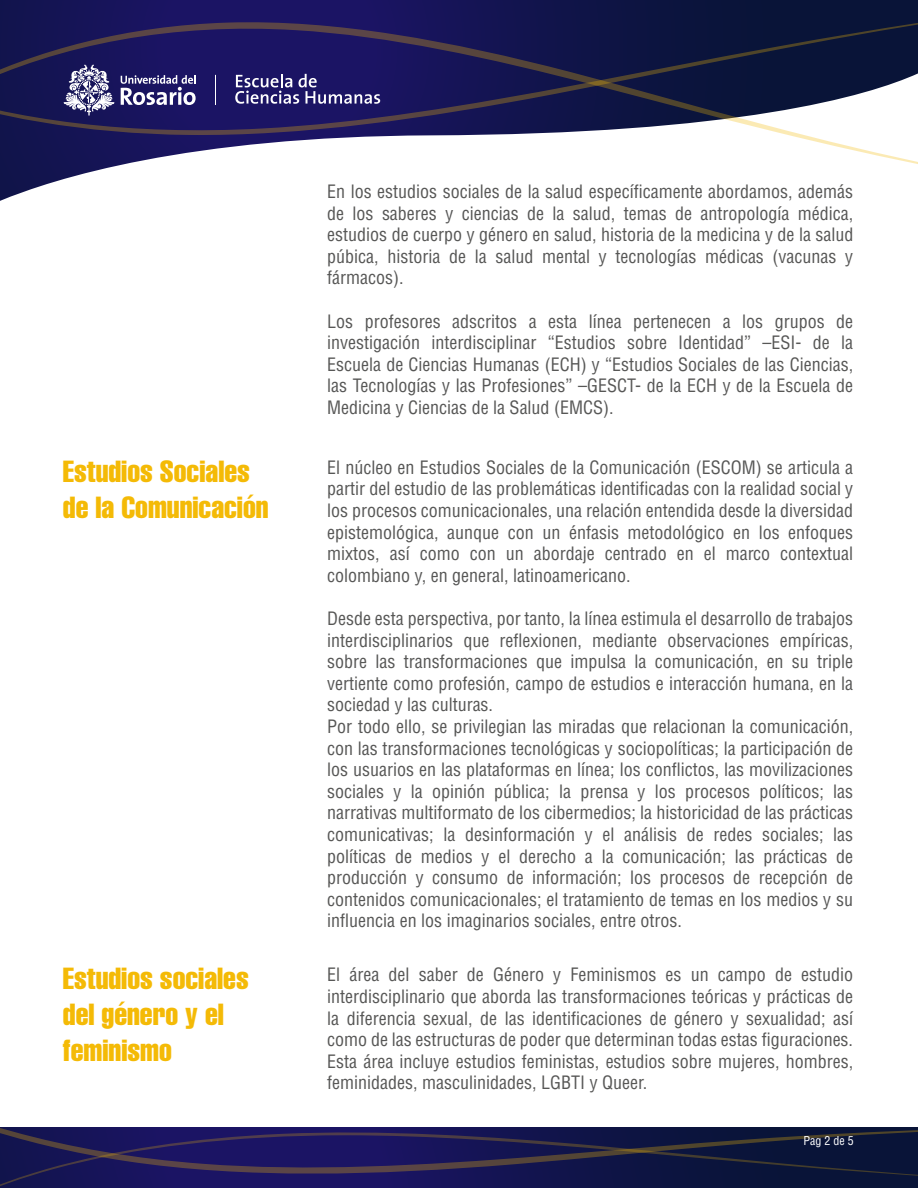
<style>
.page{position:relative;width:918px;height:1188px;background:#fff}
.page>*{position:absolute;margin:0;border:0;box-sizing:border-box;transform-origin:0 0}
.t1{font:extra-condensed 30px/36px "Helvetica";color:#f4ba06}
.t2{font:condensed 18px/21.6px "Helvetica LT Std";color:#575756;text-align:justify}
.t3{font:condensed 12px "Helvetica LT Std";color:#fff}
</style>
<div class="page">
<svg style="left:0;top:1127px;width:918px;height:5px;background:#13144f"></svg>
<svg style="left:0;top:1132px;width:918px;height:56px;background:#1b1a4d"></svg>
<svg style="left:0;top:0;width:918px;height:22px;background:#12144f"></svg>
<svg style="left:0;top:22px;width:918px;height:179px"></svg>
<hr style="left:215px;top:75px;width:1px;height:30px;background:#fff">
<svg style="left:63px;top:64px;width:52px;height:51px"></svg>
<svg style="left:121px;top:75px;width:75px;height:30px"></svg>
<svg style="left:235px;top:74px;width:145px;height:30px;background:#4c4785"></svg>
<h1 class="t1" style="left:63px;top:453px;width:207px">Estudios Sociales de la Comunicación</h1>
<h1 class="t1" style="left:63px;top:960px;width:187px">Estudios sociales del género y el feminismo</h1>
<p class="t2" style="left:327px;top:180px;width:528px">En los estudios sociales de la salud específicamente abordamos, además de los saberes y ciencias de la salud, temas de antropología médica, estudios de cuerpo y género en salud, historia de la medicina y de la salud púbica, historia de la salud mental y tecnologías médicas (vacunas y fármacos).</p>
<p class="t2" style="left:327px;top:310px;width:527px">Los profesores adscritos a esta línea pertenecen a los grupos de investigación interdisciplinar “Estudios sobre Identidad” –ESI- de la Escuela de Ciencias Humanas (ECH) y “Estudios Sociales de las Ciencias, las Tecnologías y las Profesiones” –GESCT- de la ECH y de la Escuela de Medicina y Ciencias de la Salud (EMCS).</p>
<p class="t2" style="left:327px;top:456px;width:528px">El núcleo en Estudios Sociales de la Comunicación (ESCOM) se articula a partir del estudio de las problemáticas identificadas con la realidad social y los procesos comunicacionales, una relación entendida desde la diversidad epistemológica, aunque con un énfasis metodológico en los enfoques mixtos, así como con un abordaje centrado en el marco contextual colombiano y, en general, latinoamericano.</p>
<p class="t2" style="left:327px;top:608px;width:528px;text-align:left">Desde esta perspectiva, por tanto, la línea estimula el desarrollo de trabajos interdisciplinarios que reflexionen, mediante observaciones empíricas, sobre las transformaciones que impulsa la comunicación, en su triple vertiente como profesión, campo de estudios e interacción humana, en la sociedad y las culturas.<br>Por todo ello, se privilegian las miradas que relacionan la comunicación, con las transformaciones tecnológicas y sociopolíticas; la participación de los usuarios en las plataformas en línea; los conflictos, las movilizaciones sociales y la opinión pública; la prensa y los procesos políticos; las narrativas multiformato de los cibermedios; la historicidad de las prácticas comunicativas; la desinformación y el análisis de redes sociales; las políticas de medios y el derecho a la comunicación; las prácticas de producción y consumo de información; los procesos de recepción de contenidos comunicacionales; el tratamiento de temas en los medios y su influencia en los imaginarios sociales, entre otros.</p>
<p class="t2" style="left:327px;top:964px;width:527px">El área del saber de Género y Feminismos es un campo de estudio interdisciplinario que aborda las transformaciones teóricas y prácticas de la diferencia sexual, de las identificaciones de género y sexualidad; así como de las estructuras de poder que determinan todas estas figuraciones.<br>Esta área incluye estudios feministas, estudios sobre mujeres, hombres, feminidades, masculinidades, LGBTI y Queer.</p>
<p class="t3" style="left:804px;top:1133px;width:52px">Pag 2 de 5</p>
</div>
